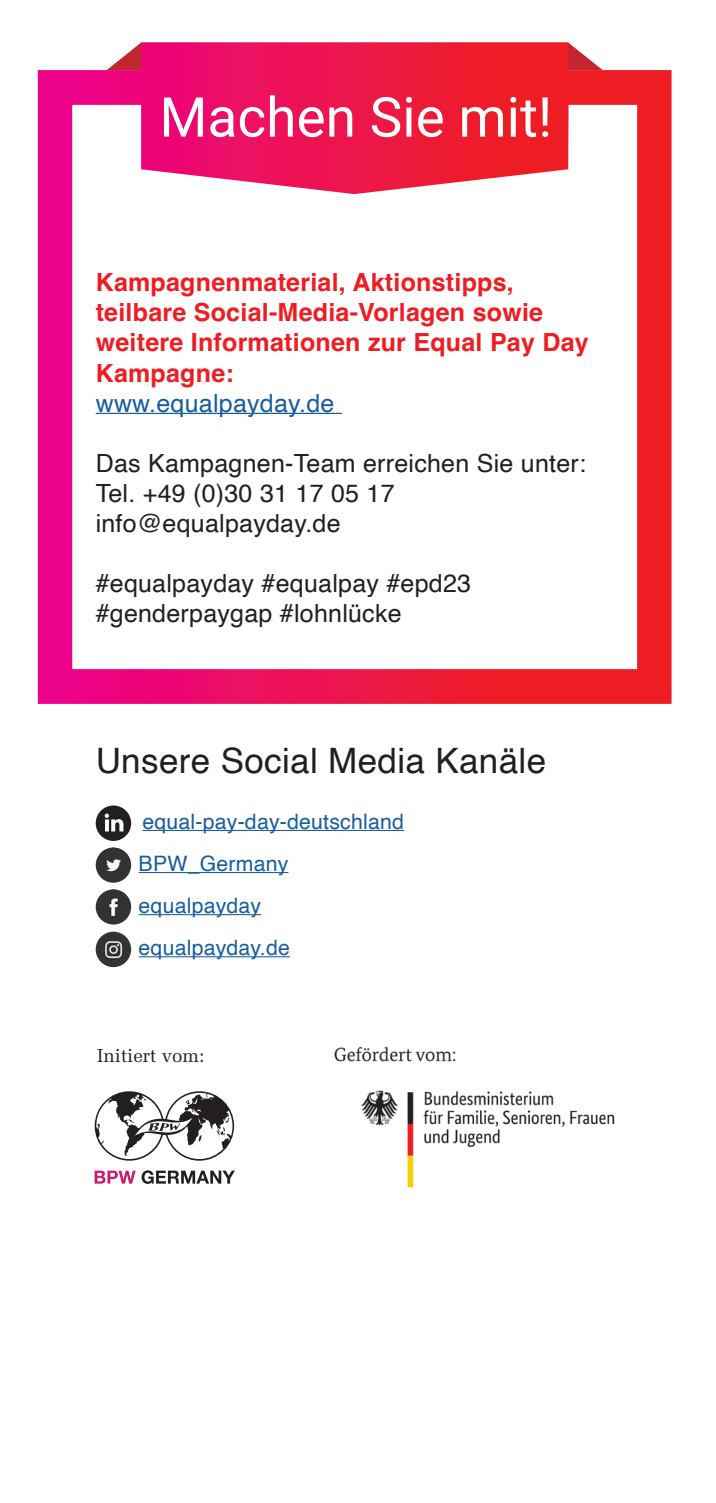
<style>
.page{position:relative;width:716px;height:1503px;background:#fff}
.page>*{position:absolute;margin:0;border:0;box-sizing:border-box;transform-origin:0 0}
.t1{font:55px "Roboto";color:#fff}
.t2{font:35px "Helvetica";letter-spacing:.01em;color:#231f20}
.t3{font:25px/30px "Helvetica";letter-spacing:.01em;color:#231f20}
.t4{font:700 25px/30px "Helvetica";letter-spacing:.01em;color:#ee1d23}
.t5{font:25px "Helvetica";letter-spacing:.01em;color:#175d9e}
.t6{font:21.25px/42px "Helvetica";letter-spacing:.01em;color:#175d9e}
.t7{font:18.75px "Melior";color:#231f20}
</style>
<div class="page">
<img style="left:334px;top:1046px;width:281px;height:142px">
<svg style="left:38px;top:43px;width:633px;height:661px"></svg>
<hr style="left:142px;top:830px;width:262px;height:1px;background:#175d9e">
<hr style="left:139px;top:872px;width:149px;height:1px;background:#175d9e">
<hr style="left:139px;top:914px;width:122px;height:1px;background:#175d9e">
<hr style="left:139px;top:956px;width:151px;height:1px;background:#175d9e">
<img style="left:96px;top:847px;width:35px;height:35px;border-radius:18px">
<img style="left:96px;top:889px;width:35px;height:35px;border-radius:18px">
<img style="left:96px;top:931px;width:35px;height:36px;border-radius:18px">
<svg style="left:96px;top:805px;width:35px;height:36px"></svg>
<svg style="left:95px;top:1091px;width:139px;height:69px"></svg>
<svg style="left:142px;top:1170px;width:93px;height:13px"></svg>
<svg style="left:95px;top:1170px;width:41px;height:13px"></svg>
<hr style="left:96px;top:413px;width:246px;height:1px;background:#175d9e">
<h1 class="t1" style="left:159px;top:78px;width:394px">Machen Sie mit!</h1>
<p class="t4" style="left:96px;top:270px;width:494px">Kampagnenmaterial, Aktionstipps, teilbare Social-Media-Vorlagen sowie weitere Informationen zur Equal Pay Day<br>Kampagne:</p>
<p class="t5" style="left:96px;top:383px;width:240px">www.equalpayday.de</p>
<p class="t3" style="left:96px;top:448px;width:492px">Das Kampagnen-Team erreichen Sie unter:<br>Tel. +49 (0)30 31 17 05 17 info@equalpayday.de</p>
<p class="t3" style="left:96px;top:568px;width:377px">#equalpayday #equalpay #epd23 #genderpaygap #lohnlücke</p>
<h2 class="t2" style="left:96px;top:733px;width:452px">Unsere Social Media Kanäle</h2>
<p class="t6" style="left:139px;top:801px;width:267px">equal-pay-day-deutschland<br>BPW_Germany equalpayday equalpayday.de</p>
<p class="t7" style="left:97px;top:1044px;width:109px">Initiert vom:</p>
</div>
